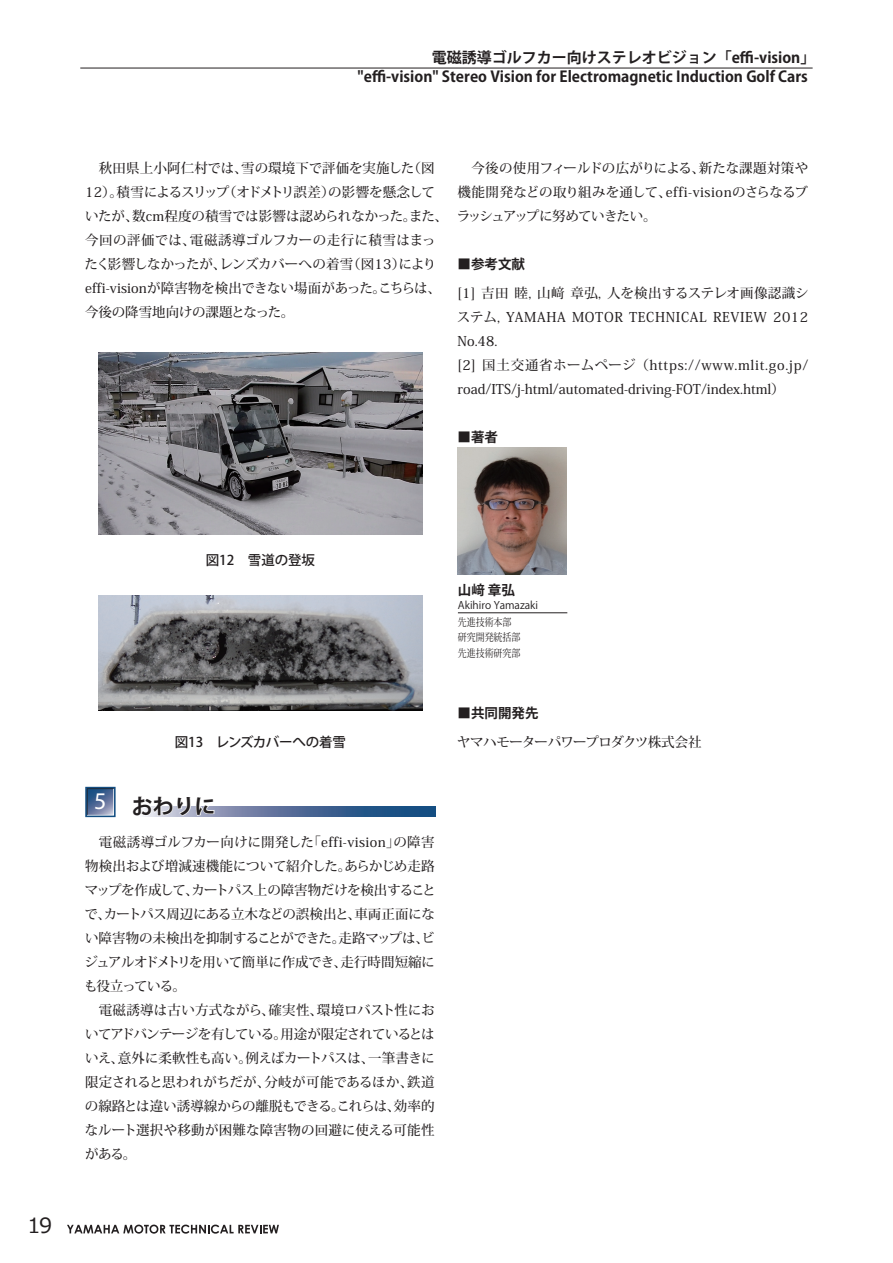
<style>
.page{position:relative;width:893px;height:1263px;background:#fff}
.page>*{position:absolute;margin:0;border:0;box-sizing:border-box;transform-origin:0 0}
.t1{font:700 24px "Times";color:#fff}
.本文_プロポーショナルメトリクス{font:700 21px "Koz Go Pro";color:#231f20}
.t2{font:21px "Meiryo";color:#231f20}
.t3{font:700 15px "Koz Go Pro";color:#231f20}
.本文_プロポーショナルメトリクス-2{font:500 13.5px/24px "Koz Min Pr 6 N";color:#231f20;text-align:justify}
.本文_プロポーショナルメトリクス-3{font:500 13.5px "Koz Go Pro";letter-spacing:-.01em;color:#231f20}
.本文_プロポーショナルメトリクス-4{font:500 13.5px "Koz Min Pr 6 N";letter-spacing:-.045em;color:#231f20}
.本文_プロポーショナルメトリクス-5{font:700 13.5px "Koz Go Pro";color:#231f20}
.本文_プロポーショナルメトリクス_段落解{font:700 13.5px "Koz Go Pro";color:#231f20}
.本文_プロポーショナルメトリクス_段落解-2{font:10.5px "Koz Min Pr 6 N";color:#231f20;scale:.85 1}
.本文_プロポーショナルメトリクス_段落解-3{font:10.5px "Koz Go Pro";color:#231f20}
.s1{font-family:"Koz Min Pro";font-weight:500}
</style>
<div class="page">
<hr style="left:80px;top:68px;width:733px;height:1px;background:#231f20">
<img style="left:99px;top:353px;width:323px;height:182px">
<img style="left:99px;top:595px;width:323px;height:116px">
<hr style="left:458px;top:612px;width:109px;height:1px;background:#231f20">
<img style="left:457px;top:447px;width:110px;height:128px">
<svg style="left:88px;top:790px;width:25px;height:24px"></svg>
<div style="left:85px;top:787px;width:31px;height:30px;border:2px solid #144e82"></div>
<svg style="left:215px;top:806px;width:221px;height:11px"></svg>
<svg style="left:143px;top:806px;width:72px;height:11px"></svg>
<svg style="left:67px;top:1224px;width:212px;height:9px"></svg>
<p class="t3" style="left:432px;top:47px;width:385px">電磁誘導ゴルフカー向けステレオビジョン「effi-vision」</p>
<p class="t3" style="left:358px;top:67px;width:452px">"effi-vision" Stereo Vision for Electromagnetic Induction Golf Cars</p>
<p class="本文_プロポーショナルメトリクス-2" style="left:85px;top:157px;width:365px;text-align:left">　秋田県上小阿仁村では、雪の環境下で評価を実施した（図<br>12）。積雪によるスリップ（オドメトリ誤差）の影響を懸念していたが、数cm程度の積雪では影響は認められなかった。また、今回の評価では、電磁誘導ゴルフカーの走行に積雪はまったく影響しなかったが、レンズカバーへの着雪（図13）によりeffi-visionが障害物を検出できない場面があった。こちらは、今後の降雪地向けの課題となった。</p>
<p class="本文_プロポーショナルメトリクス-2" style="left:457px;top:157px;width:353px">　今後の使用フィールドの広がりによる、新たな課題対策や機能開発などの取り組みを通して、effi-visionのさらなるブラッシュアップに努めていきたい。</p>
<p class="本文_プロポーショナルメトリクス-5" style="left:457px;top:256px;width:69px"><span class="s1">■</span>参考文献</p>
<p class="本文_プロポーショナルメトリクス-2" style="left:457px;top:282px;width:353px">[1] 吉田 睦, 山﨑 章弘, 人を検出するステレオ画像認識システム, YAMAHA MOTOR TECHNICAL REVIEW 2012<br>No.48.</p>
<p class="本文_プロポーショナルメトリクス-2" style="left:457px;top:354px;width:352px">[2] 国土交通省ホームページ （https://www.mlit.go.jp/ road/ITS/j-html/automated-driving-FOT/index.html）</p>
<p class="本文_プロポーショナルメトリクス-5" style="left:457px;top:428px;width:42px"><span class="s1">■</span>著者</p>
<h2 class="t2" style="left:28px;top:1210px;width:26px">19</h2>
<p class="本文_プロポーショナルメトリクス-3" style="left:206px;top:551px;width:111px">図12　雪道の登坂</p>
<p class="本文_プロポーショナルメトリクス-3" style="left:175px;top:733px;width:173px">図13　レンズカバーへの着雪</p>
<p class="t1" style="left:94px;top:786px;width:14px">5</p>
<p class="本文_プロポーショナルメトリクス" style="left:132px;top:793px;width:85px">おわりに</p>
<p class="本文_プロポーショナルメトリクス-2" style="left:84px;top:830px;width:353px">　電磁誘導ゴルフカー向けに開発した「effi-vision」の障害物検出および増減速機能について紹介した。あらかじめ走路マップを作成して、カートパス上の障害物だけを検出することで、カートパス周辺にある立木などの誤検出と、車両正面にない障害物の未検出を抑制することができた。走路マップは、ビジュアルオドメトリを用いて簡単に作成でき、走行時間短縮にも役立っている。</p>
<p class="本文_プロポーショナルメトリクス-2" style="left:85px;top:998px;width:352px">　電磁誘導は古い方式ながら、確実性、環境ロバスト性においてアドバンテージを有している。用途が限定されているとはいえ、意外に柔軟性も高い。例えばカートパスは、一筆書きに限定されると思われがちだが、分岐が可能であるほか、鉄道の線路とは違い誘導線からの離脱もできる。これらは、効率的なルート選択や移動が困難な障害物の回避に使える可能性がある。</p>
<p class="本文_プロポーショナルメトリクス_段落解" style="left:458px;top:581px;width:58px">山﨑 章弘</p>
<p class="本文_プロポーショナルメトリクス_段落解-3" style="left:458px;top:598px;width:82px">Akihiro Yamazaki</p>
<p class="本文_プロポーショナルメトリクス_段落解-2" style="left:458px;top:616px;width:64px">先進技術本部</p>
<p class="本文_プロポーショナルメトリクス_段落解-2" style="left:458px;top:631px;width:75px">研究開発統括部</p>
<p class="本文_プロポーショナルメトリクス_段落解-2" style="left:458px;top:647px;width:75px">先進技術研究部</p>
<p class="本文_プロポーショナルメトリクス-5" style="left:457px;top:704px;width:82px"><span class="s1">■</span>共同開発先</p>
<p class="本文_プロポーショナルメトリクス-4" style="left:457px;top:734px;width:246px">ヤマハモーターパワープロダクツ株式会社</p>
</div>
